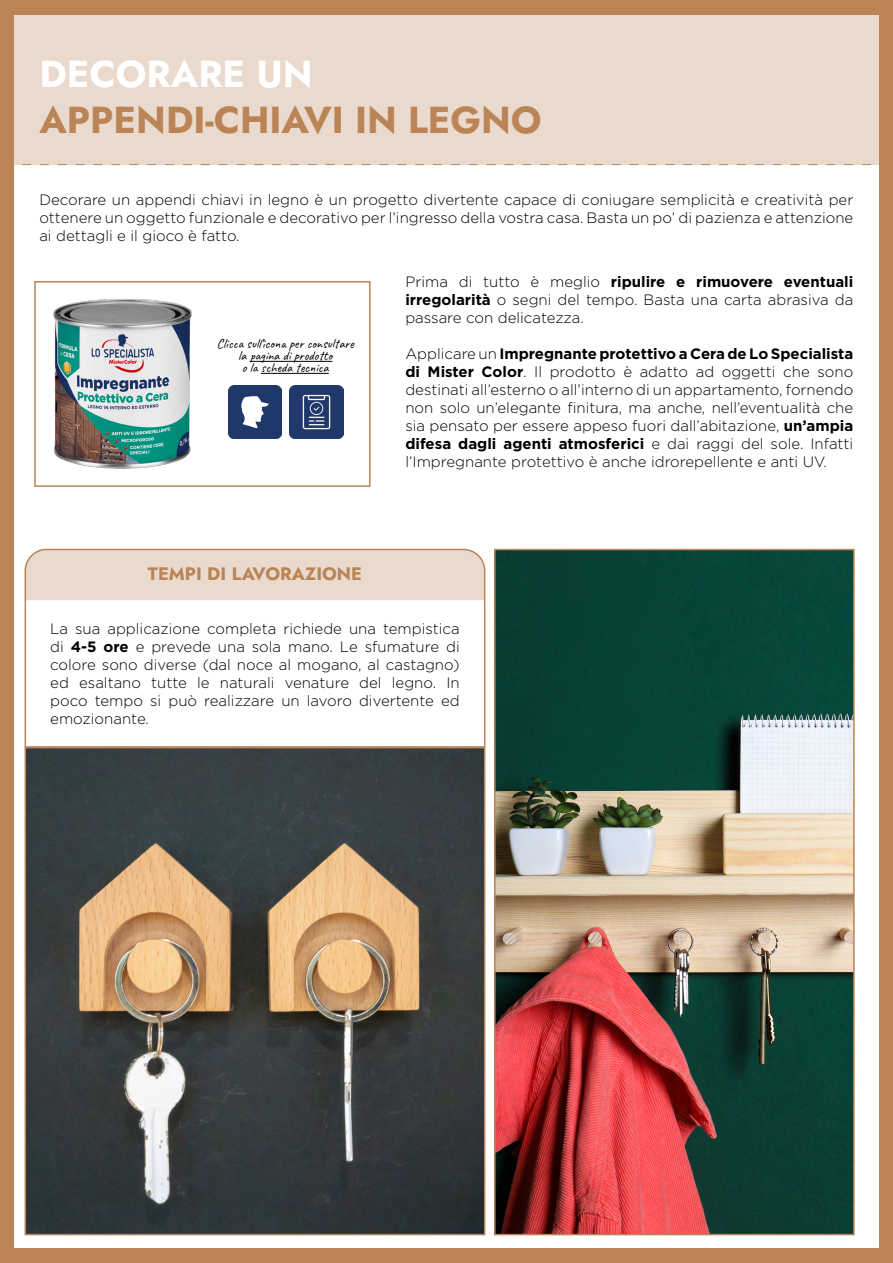
<style>
.page{position:relative;width:893px;height:1263px;background:#fff}
.page>*{position:absolute;margin:0;border:0;box-sizing:border-box;transform-origin:0 0}
.t1{font:37.5px "Jost";color:#ba8457}
.t2{font:37.5px "Jost";color:#fff}
.t3{font:18px "Jost";color:#ba8457}
.t4{font:300 15px/18px "Gotham";color:#000;text-align:justify}
.t5{font:13.5px/12px "Caveat";color:#000;text-align:center}
.s1{font-weight:700}
</style>
<div class="page">
<div style="left:14px;top:15px;width:865px;height:149px;background:#eadacd"></div>
<div style="left:0;top:0;width:892px;height:15px;background:#ba8457"></div>
<div style="left:0;top:1248px;width:892px;height:15px;background:#ba8457"></div>
<div style="left:0;top:0;width:14px;height:1263px;background:#ba8457"></div>
<div style="left:879px;top:0;width:14px;height:1263px;background:#ba8457"></div>
<svg style="left:22px;top:164px;width:849px;height:1px"></svg>
<svg style="left:24px;top:548px;width:462px;height:200px"></svg>
<img style="left:53px;top:299px;width:139px;height:170px">
<img style="left:28px;top:750px;width:454px;height:482px">
<div style="left:25px;top:747px;width:460px;height:488px;border:2px solid #ba8457"></div>
<img style="left:497px;top:552px;width:355px;height:680px">
<div style="left:494px;top:549px;width:361px;height:686px;border:2px solid #ba8457"></div>
<hr style="left:250px;top:361px;width:82px;height:1px;background:#000">
<hr style="left:261px;top:373px;width:68px;height:1px;background:#000">
<div style="left:34px;top:281px;width:337px;height:206px;border:2px solid #ba8457"></div>
<img style="left:229px;top:385px;width:53px;height:53px">
<img style="left:290px;top:385px;width:53px;height:53px">
<h1 class="t2" style="left:39px;top:48px;width:275px">DECORARE UN</h1>
<h1 class="t1" style="left:39px;top:95px;width:504px">APPENDI-CHIAVI IN LEGNO</h1>
<p class="t4" style="left:39px;top:190px;width:815px">Decorare un appendi chiavi in legno è un progetto divertente capace di coniugare semplicità e creatività per ottenere un oggetto funzionale e decorativo per l’ingresso della vostra casa. Basta un po’ di pazienza e attenzione ai dettagli e il gioco è fatto.</p>
<p class="t4" style="left:405px;top:272px;width:449px">Prima di tutto è meglio <span class="s1">ripulire e rimuovere eventuali irregolarità</span> o segni del tempo. Basta una carta abrasiva da passare con delicatezza.</p>
<p class="t4" style="left:405px;top:344px;width:449px">Applicare un <span class="s1">Impregnante protettivo a Cera de Lo Specialista di Mister Color</span>. Il prodotto è adatto ad oggetti che sono destinati all’esterno o all’interno di un appartamento, fornendo non solo un’elegante finitura, ma anche, nell’eventualità che sia pensato per essere appeso fuori dall’abitazione, <span class="s1">un’ampia difesa dagli agenti atmosferici</span> e dai raggi del sole. Infatti l’Impregnante protettivo è anche idrorepellente e anti UV.</p>
<p class="t5" style="left:217px;top:338px;width:139px">Clicca sull’icona per consultare la pagina di prodotto<br>o la scheda tecnica</p>
<p class="t3" style="left:148px;top:562px;width:216px">TEMPI DI LAVORAZIONE</p>
<p class="t4" style="left:50px;top:619px;width:411px">La sua applicazione completa richiede una tempistica di <span class="s1">4-5 ore</span> e prevede una sola mano. Le sfumature di colore sono diverse (dal noce al mogano, al castagno) ed esaltano tutte le naturali venature del legno. In poco tempo si può realizzare un lavoro divertente ed emozionante.</p>
</div>
